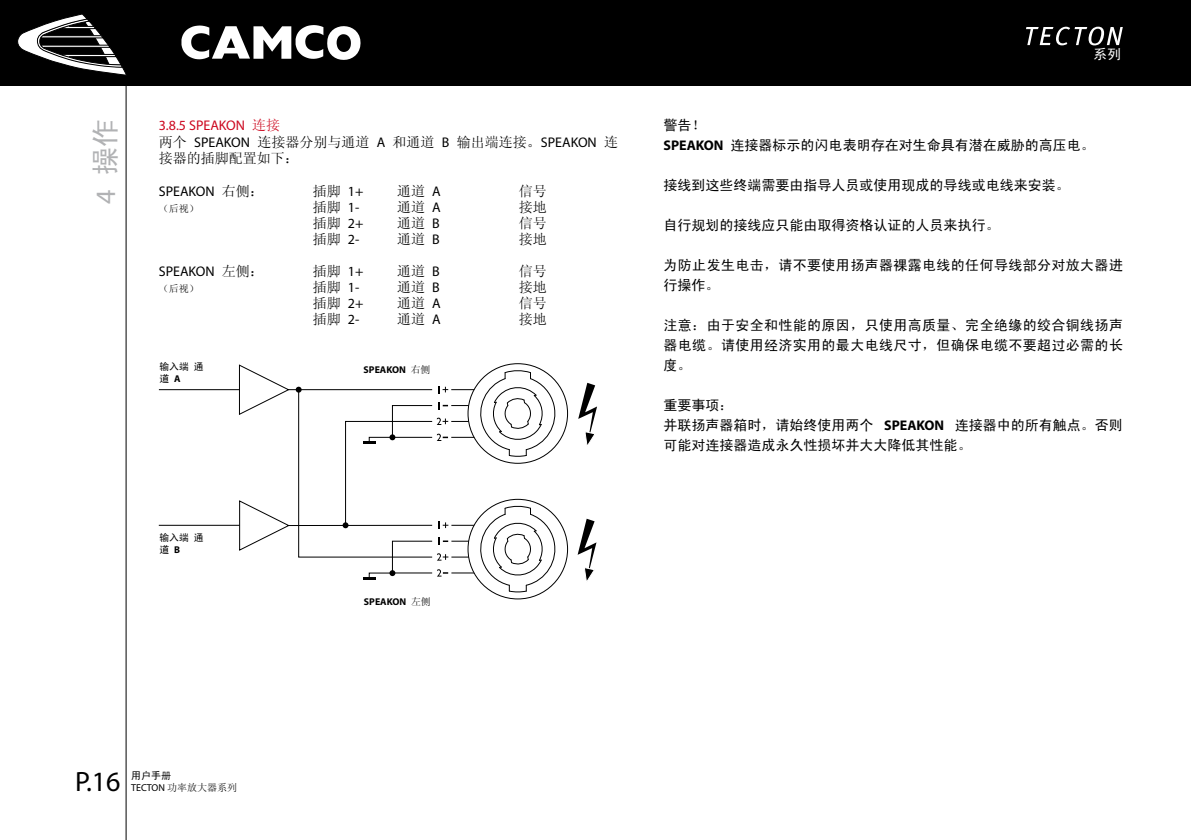
<style>
.page{position:relative;width:1191px;height:840px;background:#fff}
.page>*{position:absolute;margin:0;border:0;box-sizing:border-box;transform-origin:0 0}
.t1{font:28px "Myriad";color:#000}
.t2{font:28px "Sim Hei";color:#b1b2b4}
.t3{font:14px/20px "Sim Hei";color:#000}
.t4{font:14px/16.8px "Sim Sun";color:#000}
.t5{font:14px/20px "Sim Hei";letter-spacing:.025em;color:#000}
.t6{font:14px "Myriad";color:#000}
.t7{font:14px "Myriad";color:#cc071e}
.t8{font:14px "Sim Hei";color:#fff}
.t9{font:10px "Sim Sun";color:#000}
.t10{font:10px "Sim Hei";color:#000}
.t11{font:700 9.8px "Myriad";color:#000}
.t12{font:9.8px/11.8px "Sim Hei";color:#000}
.s1{font-family:"Myriad"}
.s2{font-family:"Sim Sun"}
.s3{font-family:"Sim Sun";font-weight:400}
.s4{font-family:"Myriad";font-weight:700}
</style>
<div class="page">
<svg style="left:578px;top:382px;width:19px;height:63px"></svg>
<svg style="left:577px;top:518px;width:19px;height:63px"></svg>
<svg style="left:438px;top:386px;width:10px;height:7px"></svg>
<svg style="left:437px;top:417px;width:11px;height:8px"></svg>
<svg style="left:438px;top:402px;width:10px;height:7px"></svg>
<svg style="left:437px;top:433px;width:11px;height:8px"></svg>
<hr style="left:451px;top:405px;width:41px;height:1px;background:#000">
<hr style="left:451px;top:436px;width:41px;height:1px;background:#000">
<hr style="left:451px;top:389px;width:41px;height:1px;background:#000">
<hr style="left:451px;top:420px;width:41px;height:1px;background:#000">
<svg style="left:439px;top:521px;width:9px;height:7px"></svg>
<svg style="left:437px;top:553px;width:11px;height:7px"></svg>
<svg style="left:439px;top:537px;width:9px;height:7px"></svg>
<svg style="left:437px;top:569px;width:11px;height:7px"></svg>
<hr style="left:451px;top:540px;width:41px;height:1px;background:#000">
<hr style="left:451px;top:572px;width:41px;height:1px;background:#000">
<hr style="left:451px;top:524px;width:41px;height:1px;background:#000">
<hr style="left:451px;top:556px;width:41px;height:1px;background:#000">
<div style="left:468px;top:499px;width:99px;height:99px;background:#fff;border-radius:50%"></div>
<svg style="left:468px;top:363px;width:99px;height:100px"></svg>
<svg style="left:476px;top:505px;width:82px;height:87px"></svg>
<svg style="left:476px;top:370px;width:82px;height:86px"></svg>
<svg style="left:239px;top:364px;width:62px;height:24px"></svg>
<svg style="left:363px;top:570px;width:32px;height:9px"></svg>
<svg style="left:158px;top:388px;width:275px;height:169px"></svg>
<div style="left:0;top:0;width:1191px;height:85px;background:#000"></div>
<svg style="left:181px;top:25px;width:179px;height:35px"></svg>
<hr style="left:126px;top:0;width:1px;height:839px;background:#000">
<svg style="left:1026px;top:27px;width:96px;height:18px"></svg>
<svg style="left:17px;top:14px;width:109px;height:61px"></svg>
<h1 class="t2" style="left:91px;top:203px;width:86px;rotate:-90deg"><span class="s1">4</span> 操作</h1>
<p class="t7" style="left:159px;top:118px;width:123px">3.8.5 SPEAKON <span class="s2">连接</span></p>
<p class="t4" style="left:159px;top:133px;width:461px">两个 <span class="s1">SPEAKON</span> 连接器分别与通道 <span class="s1">A</span> 和通道 <span class="s1">B</span> 输出端连接。<span class="s1">SPEAKON</span> 连接器的插脚配置如下：</p>
<p class="t6" style="left:159px;top:184px;width:106px">SPEAKON <span class="s2">右侧：</span></p>
<p class="t4" style="left:313px;top:183px;width:52px">插脚 <span class="s1">1+</span></p>
<p class="t4" style="left:397px;top:183px;width:45px">通道 <span class="s1">A</span></p>
<p class="t4" style="left:519px;top:183px;width:29px">信号</p>
<p class="t9" style="left:159px;top:203px;width:41px">（后视）</p>
<p class="t4" style="left:313px;top:199px;width:48px">插脚 <span class="s1">1-</span></p>
<p class="t4" style="left:397px;top:199px;width:45px">通道 <span class="s1">A</span></p>
<p class="t4" style="left:519px;top:199px;width:29px">接地</p>
<p class="t4" style="left:313px;top:215px;width:52px">插脚 <span class="s1">2+</span></p>
<p class="t4" style="left:397px;top:215px;width:44px">通道 <span class="s1">B</span></p>
<p class="t4" style="left:519px;top:215px;width:29px">信号</p>
<p class="t4" style="left:313px;top:231px;width:48px">插脚 <span class="s1">2-</span></p>
<p class="t4" style="left:397px;top:231px;width:44px">通道 <span class="s1">B</span></p>
<p class="t4" style="left:519px;top:231px;width:29px">接地</p>
<p class="t6" style="left:159px;top:264px;width:106px">SPEAKON <span class="s2">左侧：</span></p>
<p class="t4" style="left:313px;top:263px;width:52px">插脚 <span class="s1">1+</span></p>
<p class="t4" style="left:397px;top:263px;width:44px">通道 <span class="s1">B</span></p>
<p class="t4" style="left:519px;top:263px;width:29px">信号</p>
<p class="t9" style="left:159px;top:283px;width:41px">（后视）</p>
<p class="t4" style="left:313px;top:279px;width:48px">插脚 <span class="s1">1-</span></p>
<p class="t4" style="left:397px;top:279px;width:44px">通道 <span class="s1">B</span></p>
<p class="t4" style="left:519px;top:279px;width:29px">接地</p>
<p class="t4" style="left:313px;top:295px;width:52px">插脚 <span class="s1">2+</span></p>
<p class="t4" style="left:397px;top:295px;width:45px">通道 <span class="s1">A</span></p>
<p class="t4" style="left:519px;top:295px;width:29px">信号</p>
<p class="t4" style="left:313px;top:311px;width:48px">插脚 <span class="s1">2-</span></p>
<p class="t4" style="left:397px;top:311px;width:45px">通道 <span class="s1">A</span></p>
<p class="t4" style="left:519px;top:311px;width:29px">接地</p>
<p class="t12" style="left:159px;top:360px;width:46px">输入端 通</p>
<p class="t11" style="left:363px;top:364px;width:68px">SPEAKON <span class="s3">右侧</span></p>
<p class="t12" style="left:159px;top:372px;width:23px">道 <span class="s4">A</span></p>
<p class="t12" style="left:159px;top:531px;width:46px">输入端 通道 <span class="s4">B</span></p>
<p class="t11" style="left:364px;top:596px;width:68px">SPEAKON <span class="s3">左侧</span></p>
<p class="t8" style="left:1093px;top:47px;width:29px">系列</p>
<p class="t3" style="left:663px;top:115px;width:433px">警告！<br><span class="s4">SPEAKON</span> 连接器标示的闪电表明存在对生命具有潜在威胁的高压电。</p>
<p class="t3" style="left:663px;top:175px;width:408px">接线到这些终端需要由指导人员或使用现成的导线或电线来安装。</p>
<p class="t3" style="left:663px;top:215px;width:337px">自行规划的接线应只能由取得资格认证的人员来执行。</p>
<p class="t5" style="left:663px;top:255px;width:461px">为防止发生电击，请不要使用扬声器裸露电线的任何导线部分对放大器进行操作。</p>
<p class="t3" style="left:663px;top:315px;width:461px;text-align:justify">注意：由于安全和性能的原因，只使用高质量、完全绝缘的绞合铜线扬声器电缆。请使用经济实用的最大电线尺寸，但确保电缆不要超过必需的长度。</p>
<p class="t3" style="left:663px;top:395px;width:461px">重要事项：<br>并联扬声器箱时，请始终使用两个 <span class="s4">SPEAKON</span> 连接器中的所有触点。否则可能对连接器造成永久性损坏并大大降低其性能。</p>
<p class="t10" style="left:131px;top:770px;width:41px">用户手册</p>
<h1 class="t1" style="left:75px;top:767px;width:47px">P.1 6</h1>
<p class="t9" style="left:131px;top:782px;width:107px"><span class="s1">TECTON</span> 功率放大器系列</p>
</div>
